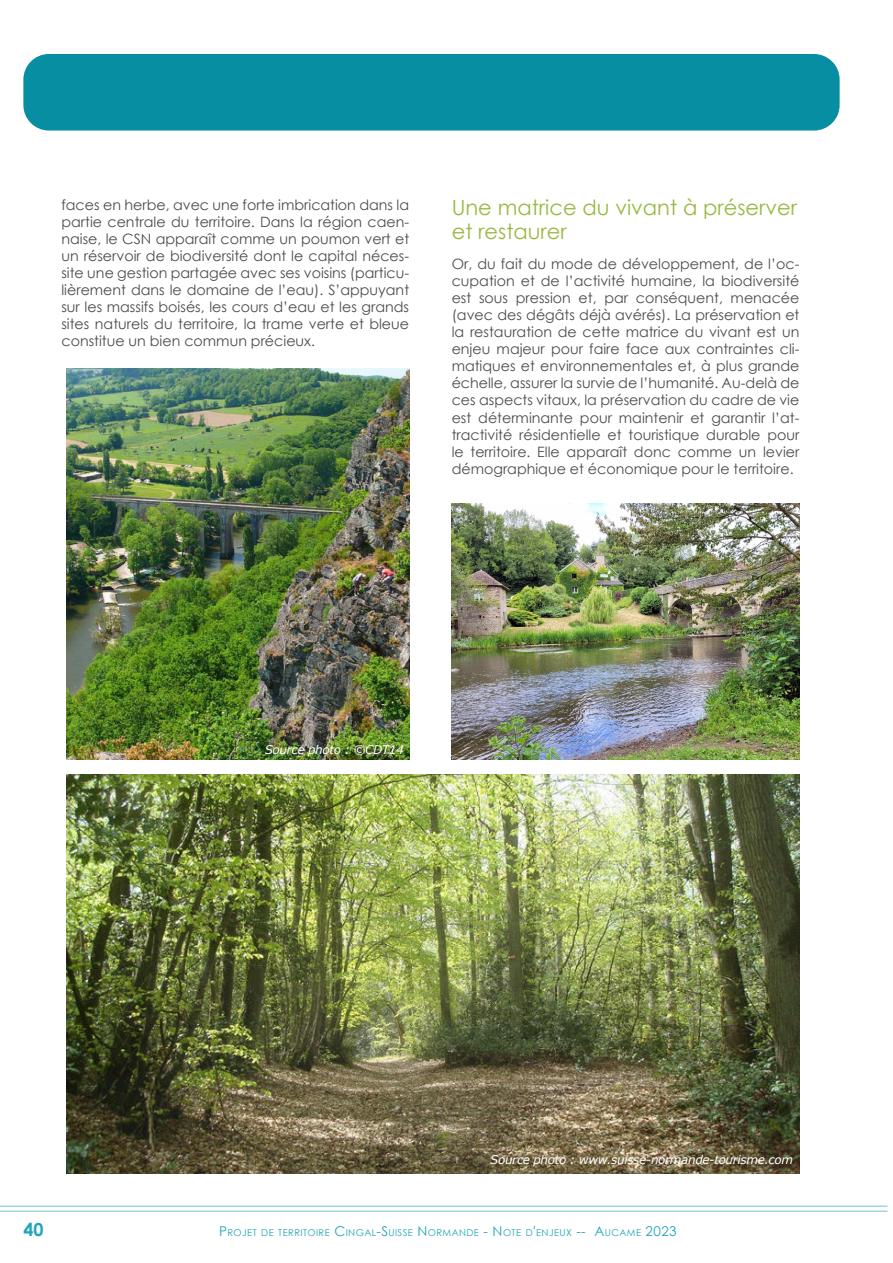
<style>
.page{position:relative;width:893px;height:1263px;background:#fff}
.page>*{position:absolute;margin:0;border:0;box-sizing:border-box;transform-origin:0 0}
.t1{font:21px/24px "Century Gothic";color:#99b842}
.t2{font:700 18px "Century Gothic";color:#20a5b7}
.t3{font:14.25px/17.1px "Century Gothic";color:#4b4c4d;text-align:justify}
.t4{font:italic 12px "Verdana";letter-spacing:-.03em;color:#fff}
.t5{font:9.45px "Century Gothic";letter-spacing:.045em;color:#20a5b7}
.s1{font-size:13.5px}
</style>
<div class="page">
<div style="left:23px;top:54px;width:817px;height:77px;background:#078ea3;border-radius:26px"></div>
<hr style="left:0;top:1206px;width:887px;height:1px;background:#6ac7d2">
<hr style="left:0;top:1211px;width:887px;height:1px;background:#6ac7d2">
<img style="left:452px;top:504px;width:347px;height:255px">
<img style="left:66px;top:775px;width:733px;height:398px">
<img style="left:66px;top:369px;width:343px;height:390px">
<p class="t3" style="left:61px;top:196px;width:349px">faces en herbe, avec une forte imbrication dans la partie centrale du territoire. Dans la région caen&shy;naise, le CSN apparaît comme un poumon vert et un réservoir de biodiversité dont le capital néces&shy;site une gestion partagée avec ses voisins (particu&shy;lièrement dans le domaine de l’eau). S’appuyant sur les massifs boisés, les cours d’eau et les grands sites naturels du territoire, la trame verte et bleue constitue un bien commun précieux.</p>
<h1 class="t1" style="left:452px;top:195px;width:347px">Une matrice du vivant à préserver et restaurer</h1>
<p class="t3" style="left:452px;top:255px;width:349px">Or, du fait du mode de développement, de l’oc&shy;cupation et de l’activité humaine, la biodiversité est sous pression et, par conséquent, menacée (avec des dégâts déjà avérés). La préservation et la restauration de cette matrice du vivant est un enjeu majeur pour faire face aux contraintes cli&shy;matiques et environnementales et, à plus grande échelle, assurer la survie de l’humanité. Au-delà de ces aspects vitaux, la préservation du cadre de vie est déterminante pour maintenir et garantir l’at&shy;tractivité résidentielle et touristique durable pour le territoire. Elle apparaît donc comme un levier démographique et économique pour le territoire.</p>
<p class="t4" style="left:265px;top:742px;width:141px">Source photo : ©CDT14</p>
<p class="t4" style="left:490px;top:1151px;width:304px">Source photo : www.suisse-normande-tourisme.com</p>
<p class="t2" style="left:23px;top:1216px;width:22px">40</p>
<p class="t5" style="left:219px;top:1226px;width:459px"><span class="s1">P</span>ROJET DE TERRITOIRE <span class="s1">C</span>INGAL<span class="s1">-S</span>UISSE <span class="s1">N</span> ORMANDE <span class="s1">- N</span> OTE D<span class="s1">'</span>ENJEUX <span class="s1">-- A</span>UCAME <span class="s1">2023</span></p>
</div>
